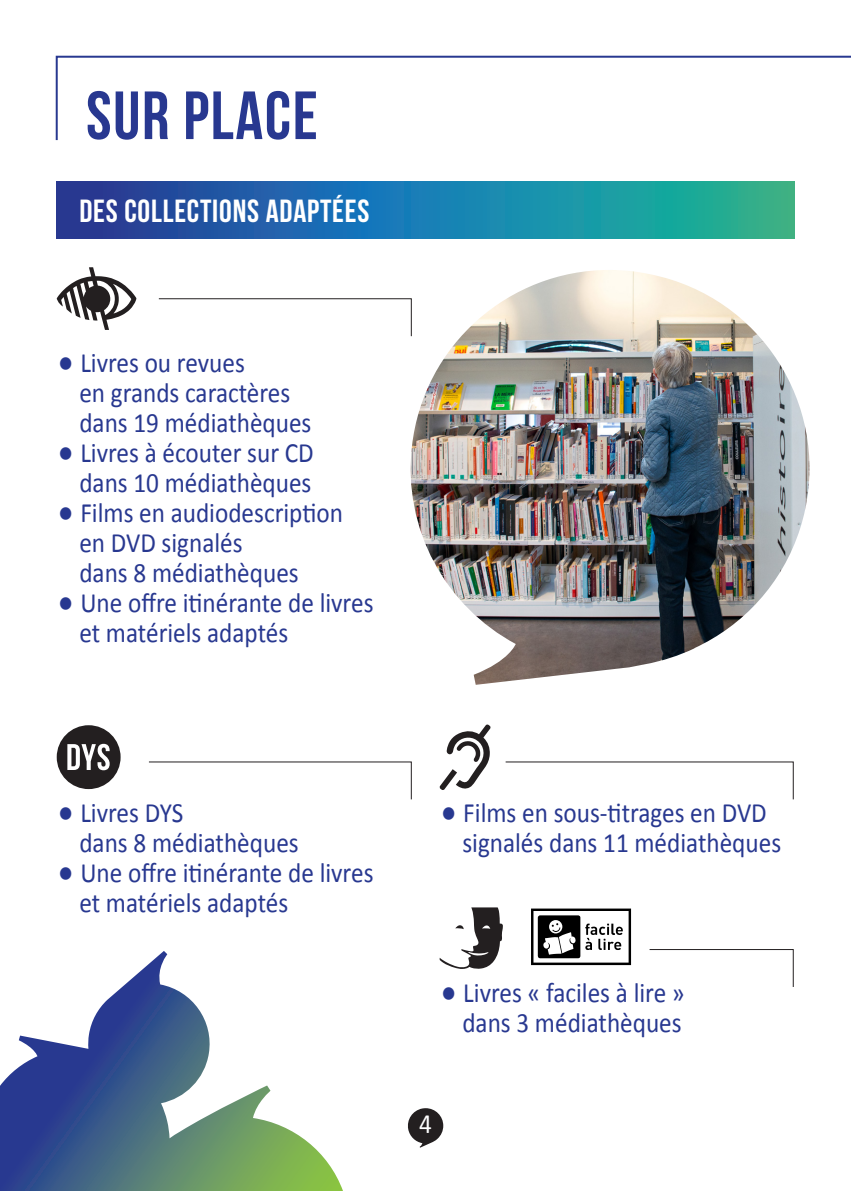
<style>
.page{position:relative;width:851px;height:1191px;background:#fff}
.page>*{position:absolute;margin:0;border:0;box-sizing:border-box;transform-origin:0 0}
.t1{font:68px "Bebas Neue";letter-spacing:.025em;color:#283890}
.t2{font:32px "Bebas Neue";letter-spacing:.025em;color:#fff}
.t3{font:28px "Calibri";color:#283890;scale:.9 1}
.t4{font:28px "Calibri";color:#fff;scale:.9 1}
.s1{font-size:40px}
</style>
<div class="page">
<svg style="left:56px;top:56px;width:794px;height:85px"></svg>
<svg style="left:57px;top:181px;width:737px;height:57px;background:#1f7aa3"></svg>
<svg style="left:439px;top:724px;width:51px;height:66px"></svg>
<svg style="left:57px;top:267px;width:79px;height:63px"></svg>
<div style="left:57px;top:725px;width:64px;height:64px;background:#231f20;border-radius:50%"></div>
<svg style="left:67px;top:744px;width:43px;height:26px"></svg>
<svg style="left:158px;top:298px;width:244px;height:2px"></svg>
<svg style="left:149px;top:761px;width:263px;height:39px"></svg>
<svg style="left:505px;top:761px;width:289px;height:39px"></svg>
<svg style="left:649px;top:949px;width:145px;height:38px"></svg>
<svg style="left:531px;top:908px;width:100px;height:57px"></svg>
<svg style="left:439px;top:907px;width:64px;height:62px"></svg>
<svg style="left:408px;top:1108px;width:35px;height:39px"></svg>
<img style="left:408px;top:270px;width:402px;height:415px">
<svg style="left:0;top:951px;width:343px;height:240px"></svg>
<p class="t1" style="left:86px;top:78px;width:233px">SUR PLACE</p>
<p class="t2" style="left:79px;top:193px;width:291px">DES COLLECTIONS ADAPTÉES</p>
<p class="t3" style="left:57px;top:345px;width:210px"><span class="s1">•</span> Livres ou revues</p>
<p class="t3" style="left:79px;top:375px;width:236px">en grands caractères</p>
<p class="t3" style="left:79px;top:405px;width:259px">dans 19 médiathèques</p>
<p class="t3" style="left:57px;top:435px;width:287px"><span class="s1">•</span> Livres à écouter sur CD</p>
<p class="t3" style="left:79px;top:465px;width:259px">dans 10 médiathèques</p>
<p class="t3" style="left:57px;top:495px;width:319px"><span class="s1">•</span> Films en audiodescription</p>
<p class="t3" style="left:79px;top:525px;width:183px">en DVD signalés</p>
<p class="t3" style="left:79px;top:555px;width:245px">dans 8 médiathèques</p>
<p class="t3" style="left:57px;top:585px;width:353px"><span class="s1">•</span> Une offre itinérante de livres</p>
<p class="t3" style="left:79px;top:615px;width:233px">et matériels adaptés</p>
<p class="t3" style="left:57px;top:795px;width:142px"><span class="s1">•</span> Livres DYS</p>
<p class="t3" style="left:79px;top:825px;width:245px">dans 8 médiathèques</p>
<p class="t3" style="left:57px;top:855px;width:353px"><span class="s1">•</span> Une offre itinérante de livres</p>
<p class="t3" style="left:79px;top:885px;width:233px">et matériels adaptés</p>
<p class="t3" style="left:439px;top:795px;width:365px"><span class="s1">•</span> Films en sous-titrages en DVD</p>
<p class="t3" style="left:462px;top:825px;width:355px">signalés dans 11 médiathèques</p>
<p class="t3" style="left:439px;top:975px;width:274px"><span class="s1">•</span> Livres « faciles à lire »</p>
<p class="t3" style="left:462px;top:1005px;width:245px">dans 3 médiathèques</p>
<p class="t4" style="left:419px;top:1106px;width:16px">4</p>
</div>
